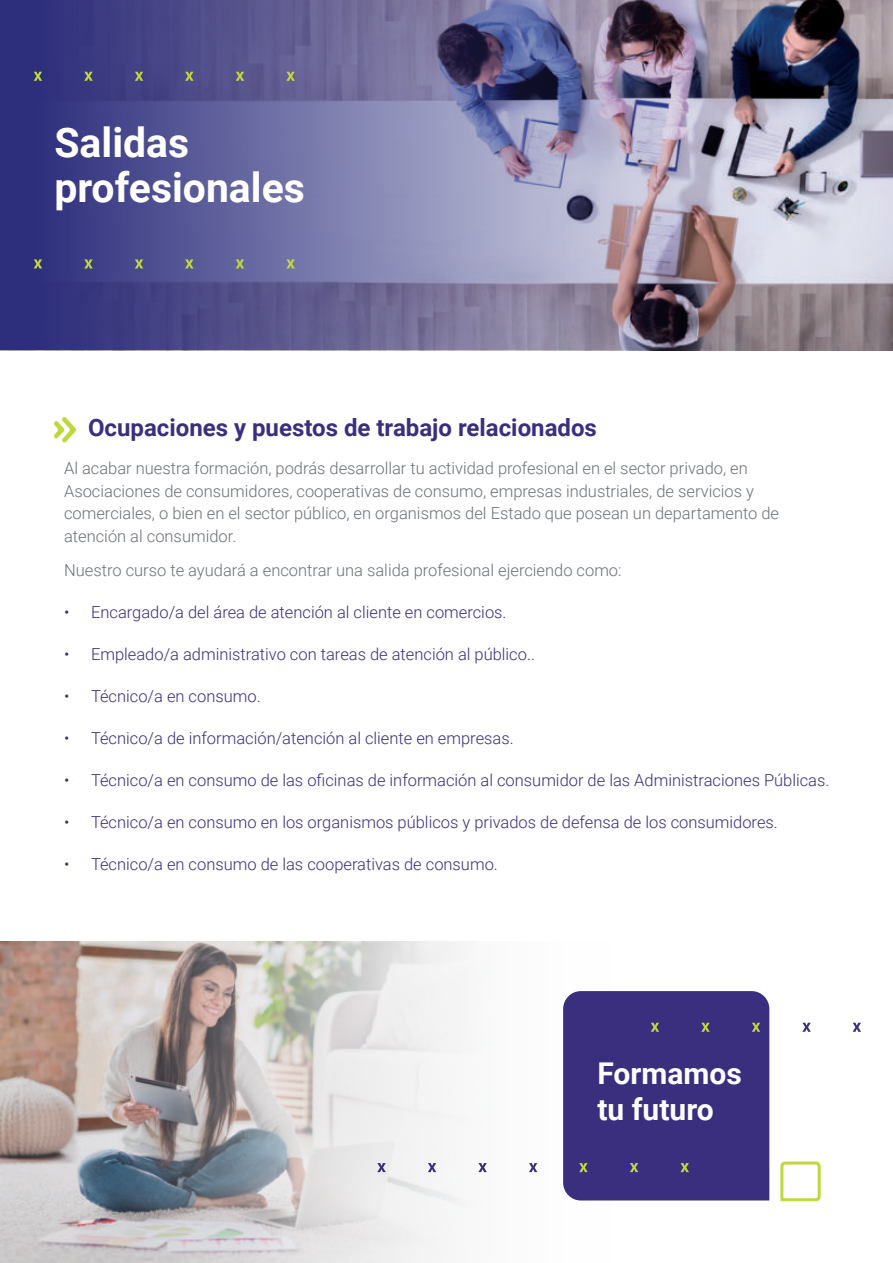
<style>
.page{position:relative;width:893px;height:1263px;background:#fff}
.page>*{position:absolute;margin:0;border:0;box-sizing:border-box;transform-origin:0 0}
.t1{font:700 40.95px/44.4px "Roboto";color:#fff}
.t2{font:700 30px/36px "Roboto";color:#fff}
.t3{font:700 24px "Roboto";color:#3a2e7e}
.t4{font:300 16.5px "Roboto";color:#3a2e7e}
.t5{font:300 16.5px/22.5px "Roboto";color:#6c7075}
</style>
<div class="page">
<img style="left:839px;top:0;width:54px;height:350px">
<img style="left:0;top:941px;width:610px;height:322px">
<img style="left:0;top:0;width:839px;height:350px">
<svg style="left:34px;top:259px;width:8px;height:9px"></svg>
<svg style="left:84px;top:259px;width:9px;height:9px"></svg>
<svg style="left:135px;top:259px;width:8px;height:9px"></svg>
<svg style="left:185px;top:259px;width:9px;height:9px"></svg>
<svg style="left:236px;top:259px;width:8px;height:9px"></svg>
<svg style="left:286px;top:259px;width:9px;height:9px"></svg>
<svg style="left:34px;top:72px;width:8px;height:9px"></svg>
<svg style="left:84px;top:72px;width:9px;height:9px"></svg>
<svg style="left:135px;top:72px;width:8px;height:9px"></svg>
<svg style="left:185px;top:72px;width:9px;height:9px"></svg>
<svg style="left:236px;top:72px;width:8px;height:9px"></svg>
<svg style="left:286px;top:72px;width:9px;height:9px"></svg>
<svg style="left:780px;top:1161px;width:41px;height:41px"></svg>
<svg style="left:802px;top:1023px;width:9px;height:9px"></svg>
<svg style="left:853px;top:1023px;width:8px;height:9px"></svg>
<svg style="left:377px;top:1163px;width:9px;height:9px"></svg>
<svg style="left:428px;top:1163px;width:8px;height:9px"></svg>
<svg style="left:478px;top:1163px;width:9px;height:9px"></svg>
<svg style="left:529px;top:1163px;width:8px;height:9px"></svg>
<div style="left:563px;top:991px;width:206px;height:209px;background:#3a2e7e"></div>
<svg style="left:54px;top:417px;width:22px;height:25px"></svg>
<h1 class="t1" style="left:54px;top:119px;width:252px">Salidas profesionales</h1>
<h3 class="t3" style="left:88px;top:410px;width:510px">Ocupaciones y puestos de trabajo relacionados</h3>
<p class="t5" style="left:64px;top:456px;width:717px">Al acabar nuestra formación, podrás desarrollar tu actividad profesional en el sector privado, en Asociaciones de consumidores, cooperativas de consumo, empresas industriales, de servicios y comerciales, o bien en el sector público, en organismos del Estado que posean un departamento de atención al consumidor.</p>
<p class="t5" style="left:64px;top:558px;width:559px">Nuestro curso te ayudará a encontrar una salida profesional ejerciendo como:</p>
<p class="t4" style="left:64px;top:606px;width:444px">• Encargado/a del área de atención al cliente en comercios.</p>
<p class="t4" style="left:64px;top:648px;width:472px">• Empleado/a administrativo con tareas de atención al público..</p>
<p class="t4" style="left:64px;top:690px;width:198px">• Técnico/a en consumo.</p>
<p class="t4" style="left:64px;top:732px;width:451px">• Técnico/a de información/atención al cliente en empresas.</p>
<p class="t4" style="left:64px;top:774px;width:767px">• Técnico/a en consumo de las oficinas de información al consumidor de las Administraciones Públicas.</p>
<p class="t4" style="left:64px;top:816px;width:715px">• Técnico/a en consumo en los organismos públicos y privados de defensa de los consumidores.</p>
<p class="t4" style="left:64px;top:858px;width:435px">• Técnico/a en consumo de las cooperativas de consumo.</p>
<h2 class="t2" style="left:597px;top:1055px;width:146px">Formamos tu futuro</h2>
</div>
